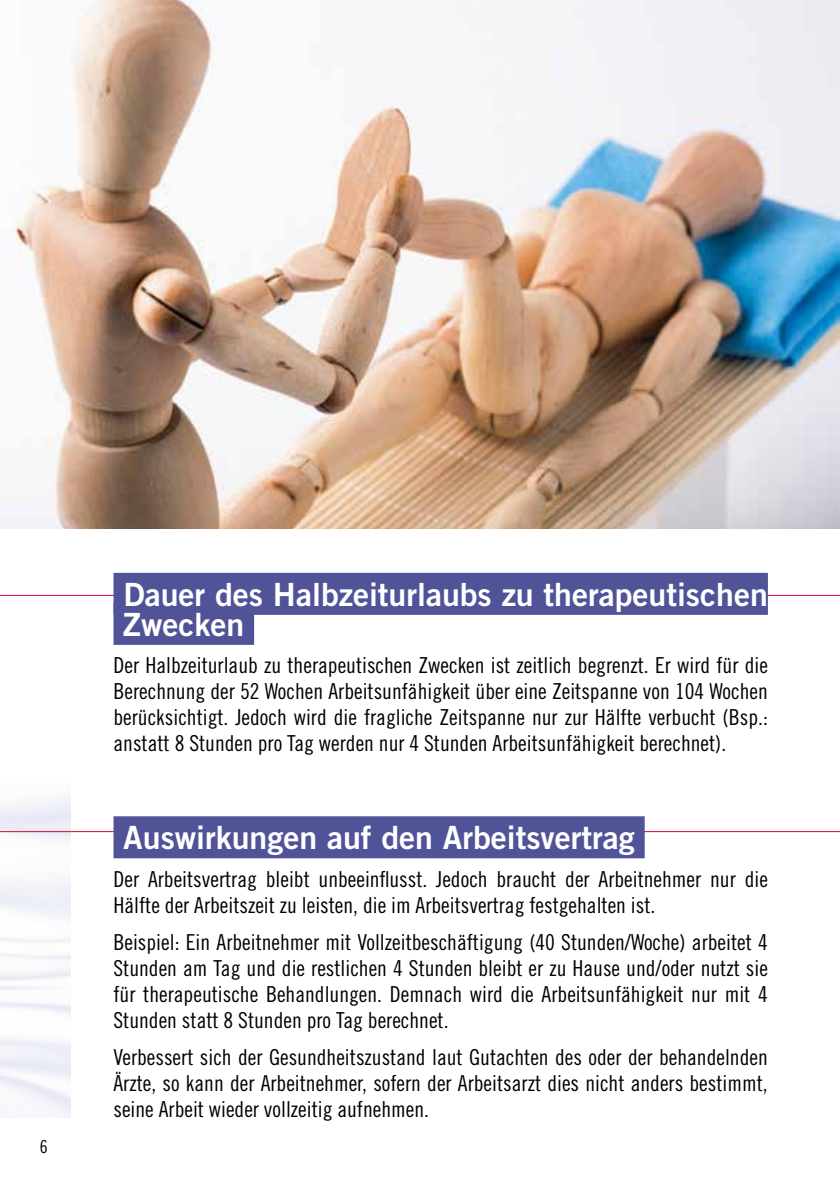
<style>
.page{position:relative;width:840px;height:1191px;background:#fff}
.page>*{position:absolute;margin:0;border:0;box-sizing:border-box;transform-origin:0 0}
.t1{font:32px/30px "Trade Gothic LT Std Bd 2";color:#fff}
.t2{font:22px/26px "Trade Gothic LT Std Cn 18";color:#000;text-align:justify}
.t3{font:18px "Trade Gothic LT Std Cn 18";color:#000}
</style>
<div class="page">
<hr style="left:0;top:595px;width:839px;height:1px;background:#e4032e">
<hr style="left:0;top:831px;width:839px;height:1px;background:#e4032e">
<div style="left:113px;top:573px;width:654px;height:42px;background:#505398"></div>
<div style="left:113px;top:603px;width:141px;height:42px;background:#505398"></div>
<div style="left:113px;top:816px;width:531px;height:42px;background:#505398"></div>
<img style="left:0;top:0;width:839px;height:528px">
<p class="t3" style="left:40px;top:1135px;width:9px">6</p>
<h1 class="t1" style="left:123px;top:579px;width:645px">Dauer des Halbzeiturlaubs zu therapeutischen<br>Zwecken</h1>
<p class="t2" style="left:113px;top:652px;width:655px">Der Halbzeiturlaub zu therapeutischen Zwecken ist zeitlich begrenzt. Er wird für die Berechnung der 52 Wochen Arbeitsunfähigkeit über eine Zeitspanne von 104 Wochen berücksichtigt. Jedoch wird die fragliche Zeitspanne nur zur Hälfte verbucht (Bsp.: anstatt 8 Stunden pro Tag werden nur 4 Stunden Arbeitsunfähigkeit berechnet).</p>
<h1 class="t1" style="left:123px;top:822px;width:513px">Auswirkungen auf den Arbeitsvertrag</h1>
<p class="t2" style="left:113px;top:865px;width:655px">Der Arbeitsvertrag bleibt unbeeinflusst. Jedoch braucht der Arbeitnehmer nur die<br>Hälfte der Arbeitszeit zu leisten, die im Arbeitsvertrag festgehalten ist.</p>
<p class="t2" style="left:113px;top:929px;width:655px">Beispiel: Ein Arbeitnehmer mit Vollzeitbeschäftigung (40 Stunden/Woche) arbeitet 4<br>Stunden am Tag und die restlichen 4 Stunden bleibt er zu Hause und/oder nutzt sie für therapeutische Behandlungen. Demnach wird die Arbeitsunfähigkeit nur mit 4<br>Stunden statt 8 Stunden pro Tag berechnet.</p>
<p class="t2" style="left:113px;top:1044px;width:655px">Verbessert sich der Gesundheitszustand laut Gutachten des oder der behandelnden Ärzte, so kann der Arbeitnehmer, sofern der Arbeitsarzt dies nicht anders bestimmt, seine Arbeit wieder vollzeitig aufnehmen.</p>
</div>
